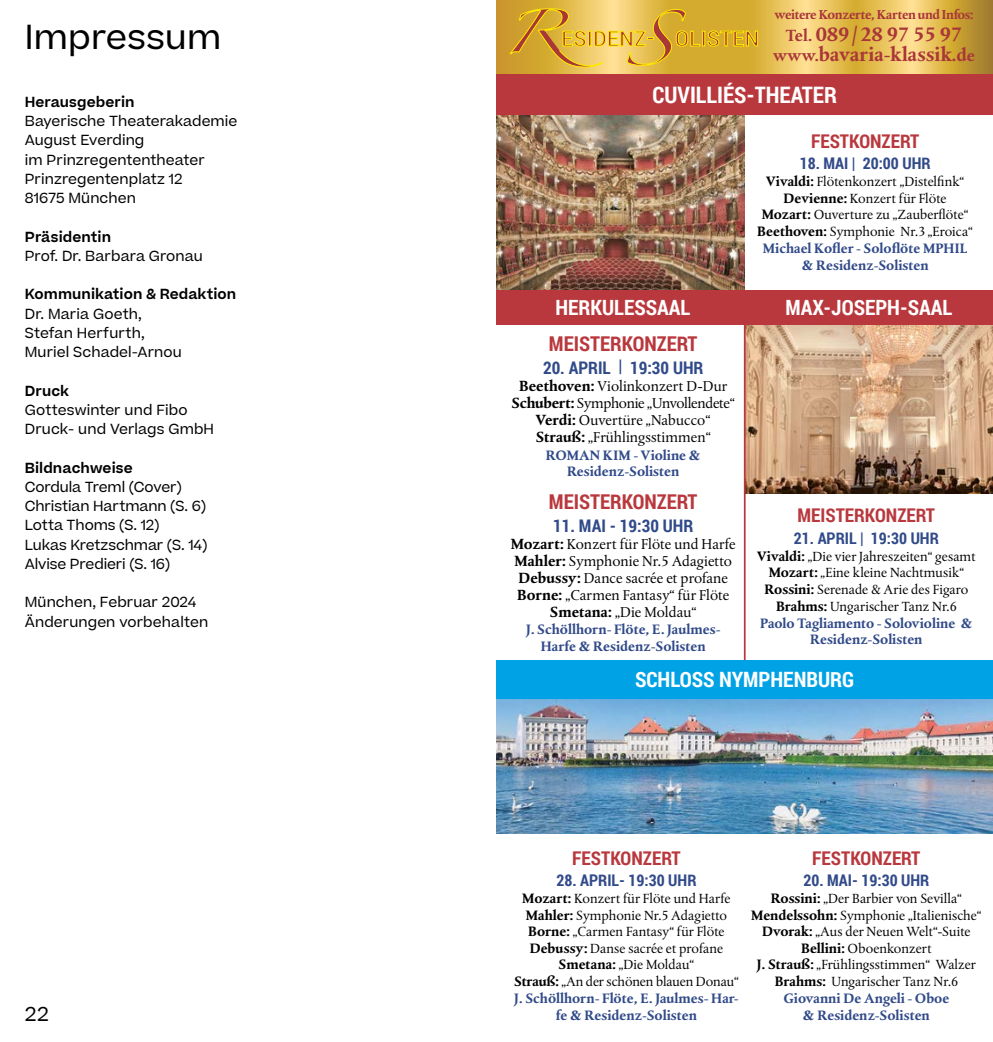
<style>
.page{position:relative;width:993px;height:1042px;background:#fff}
.page>*{position:absolute;margin:0;border:0;box-sizing:border-box;transform-origin:0 0}
.t1{font:33.25px "Beatrice";letter-spacing:.01em;color:#000}
.t2{font:700 22.75px "Roboto Condensed";color:#fff}
.t3{font:700 21.18px "Roboto Condensed";color:#fff}
.t4{font:700 21px "Roboto Condensed";color:#fff}
.t5{font:700 20.47px "Roboto Condensed";color:#b9383d}
.t6{font:700 19.95px/19.9px "Albertina";color:#a93639;text-align:center}
.t7{font:19.25px "Beatrice";color:#000}
.t8{font:700 18.9px "Roboto Condensed";color:#b9383d}
.t9{font:700 17.32px "Roboto Condensed";color:#314a89}
.t10{font:700 16.1px "Roboto Condensed";color:#314a89}
.t11{font:15.05px/17px "Albertina";color:#000;text-align:center}
.t12{font:14px/16.6px "Albertina";color:#000;text-align:center}
.t13{font:14px/19.2px "Beatrice";letter-spacing:.005em;color:#000}
.t14{font:700 14px/16.6px "Albertina";color:#314a89;text-align:center}
.t15{font:600 14px "Beatrice";letter-spacing:.01em;color:#000}
.t16{font:700 13.3px "Albertina";letter-spacing:-.03em;color:#a93639}
.s1{font-size:16.62px}
.s2{font-size:18.2px}
.s3{font-weight:700}
.s4{font-weight:700;color:#314a89}
</style>
<div class="page">
<img style="left:496px;top:115px;width:248px;height:175px">
<svg style="left:496px;top:0;width:496px;height:74px;background:#e0ba53"></svg>
<svg style="left:510px;top:9px;width:247px;height:58px;background:#ddb13d"></svg>
<img style="left:745px;top:324px;width:247px;height:170px">
<div style="left:744px;top:290px;width:248px;height:34px;background:#b9383d"></div>
<img style="left:496px;top:698px;width:496px;height:136px">
<div style="left:496px;top:290px;width:248px;height:34px;background:#b9383d"></div>
<div style="left:496px;top:74px;width:496px;height:41px;background:#b9383d"></div>
<hr style="left:743px;top:292px;width:2px;height:379px;background:#b9383d">
<div style="left:496px;top:660px;width:496px;height:38px;background:#00a2e6"></div>
<h1 class="t1" style="left:25px;top:15px;width:198px">Impressum</h1>
<p class="t15" style="left:25px;top:92px;width:111px">Herausgeberin</p>
<p class="t13" style="left:25px;top:111px;width:214px">Bayerische Theaterakademie<br>August Everding<br>im Prinzregententheater<br>Prinzregentenplatz 12<br>81675 München</p>
<p class="t15" style="left:25px;top:227px;width:88px">Präsidentin</p>
<p class="t13" style="left:25px;top:246px;width:179px">Prof. Dr. Barbara Gronau</p>
<p class="t15" style="left:25px;top:285px;width:213px">Kommunikation &amp; Redaktion</p>
<p class="t13" style="left:25px;top:304px;width:158px">Dr. Maria Goeth,<br>Stefan Herfurth,<br>Muriel Schadel-Arnou</p>
<p class="t15" style="left:25px;top:381px;width:46px">Druck</p>
<p class="t13" style="left:25px;top:400px;width:191px">Gotteswinter und Fibo<br>Druck- und Verlags GmbH</p>
<p class="t15" style="left:25px;top:458px;width:109px">Bildnachweise</p>
<p class="t13" style="left:25px;top:477px;width:184px">Cordula Treml (Cover)<br>Christian Hartmann (S. 6)<br>Lotta Thoms (S. 12)<br>Lukas Kretzschmar (S. 14)<br>Alvise Predieri (S. 16)</p>
<p class="t13" style="left:25px;top:593px;width:185px">München, Februar 2024<br>Änderungen vorbehalten</p>
<h3 class="t7" style="left:25px;top:1001px;width:25px">22</h3>
<p class="t16" style="left:774px;top:7px;width:200px">weitere Konzerte, Karten und Infos:</p>
<h3 class="t6" style="left:772px;top:24px;width:203px"><span class="s1">Tel.</span> 089/28 97 55 97 <span class="s1">www.</span>bavaria-klassik<span class="s2">.d</span><span class="s1">e</span></h3>
<h2 class="t2" style="left:652px;top:78px;width:186px">CUVILLIÉS-THEATER</h2>
<h3 class="t4" style="left:555px;top:292px;width:136px">HERKULESSAAL</h3>
<h3 class="t5" style="left:548px;top:329px;width:150px">MEISTERKONZERT</h3>
<p class="t9" style="left:543px;top:355px;width:162px">20. APRIL | 19:30 UHR</p>
<p class="t11" style="left:511px;top:378px;width:225px"><span class="s3">Beethoven:</span> Violinkonzert D-Dur<br><span class="s3">Schubert:</span> Symphonie „Unvollendete“<br><span class="s3">Verdi:</span> Ouvertüre „Nabucco“<br><span class="s3">Strauß:</span> „Frühlingsstimmen“</p>
<p class="t14" style="left:545px;top:446px;width:156px">ROMAN KIM - Violine &amp;<br>Residenz-Solisten</p>
<h3 class="t5" style="left:548px;top:487px;width:150px">MEISTERKONZERT</h3>
<p class="t9" style="left:553px;top:513px;width:141px">11. MAI - 19:30 UHR</p>
<p class="t11" style="left:510px;top:536px;width:226px"><span class="s3">Mozart:</span> Konzert für Flöte und Harfe<br><span class="s3">Mahler:</span> Symphonie Nr.5 Adagietto<br><span class="s3">Debussy:</span> Dance sacrée et profane<br><span class="s3">Borne:</span> „Carmen Fantasy“ für Flöte<br><span class="s3">Smetana:</span> „Die Moldau“</p>
<p class="t14" style="left:526px;top:621px;width:196px">J. Schöllhorn- Flöte, E. Jaulmes-<br>Harfe &amp; Residenz-Solisten</p>
<h3 class="t8" style="left:810px;top:128px;width:110px">FESTKONZERT</h3>
<p class="t10" style="left:799px;top:152px;width:132px">18. MAI | 20:00 UHR</p>
<p class="t12" style="left:757px;top:173px;width:217px"><span class="s3">Vivaldi:</span> Flötenkonzert „Distelfink“<br><span class="s3">Devienne:</span> Konzert für Flöte<br><span class="s3">Mozart:</span> Ouverture zu „Zauberflöte“<br><span class="s3">Beethoven:</span> Symphonie Nr.3 „Eroica“<br><span class="s4">Michael Kofler - Soloflöte MPHIL &amp; Residenz-Solisten</span></p>
<h3 class="t4" style="left:785px;top:292px;width:168px">MAX-JOSEPH-SAAL</h3>
<h3 class="t8" style="left:797px;top:502px;width:139px">MEISTERKONZERT</h3>
<p class="t10" style="left:793px;top:526px;width:146px">21. APRIL | 19:30 UHR</p>
<p class="t12" style="left:756px;top:548px;width:220px"><span class="s3">Vivaldi:</span> „Die vier Jahreszeiten“ gesamt<br><span class="s3">Mozart:</span> „Eine kleine Nachtmusik“<br><span class="s3">Rossini:</span> Serenade &amp; Arie des Figaro<br><span class="s3">Brahms:</span> Ungarischer Tanz Nr.6<br><span class="s4">Paolo Tagliamento - Solovioline &amp;<br>Residenz-Solisten</span></p>
<h3 class="t3" style="left:634px;top:664px;width:221px">SCHLOSS NYMPHENBURG</h3>
<h3 class="t8" style="left:572px;top:844px;width:110px">FESTKONZERT</h3>
<p class="t10" style="left:556px;top:868px;width:142px">28. APRIL- 19:30 UHR</p>
<p class="t12" style="left:514px;top:890px;width:226px"><span class="s3">Mozart:</span> Konzert für Flöte und Harfe<br><span class="s3">Mahler:</span> Symphonie Nr.5 Adagietto<br><span class="s3">Borne:</span> „Carmen Fantasy“ für Flöte<br><span class="s3">Debussy:</span> Danse sacrée et profane<br><span class="s3">Smetana:</span> „Die Moldau“<br><span class="s3">Strauß:</span> „An der schönen blauen Donau“<br><span class="s4">J. Schöllhorn- Flöte, E. Jaulmes- Har&shy;fe &amp; Residenz-Solisten</span></p>
<h3 class="t8" style="left:812px;top:844px;width:110px">FESTKONZERT</h3>
<p class="t10" style="left:803px;top:868px;width:128px">20. MAI- 19:30 UHR</p>
<p class="t12" style="left:750px;top:890px;width:232px"><span class="s3">Rossini:</span> „Der Barbier von Sevilla“<br><span class="s3">Mendelssohn:</span> Symphonie „Italienische“<br><span class="s3">Dvorak:</span> „Aus der Neuen Welt“-Suite<br><span class="s3">Bellini:</span> Oboenkonzert<br><span class="s3">J. Strauß:</span> „Frühlingsstimmen“ Walzer<br><span class="s3">Brahms:</span> Ungarischer Tanz Nr.6<br><span class="s4">Giovanni De Angeli - Oboe<br>&amp; Residenz-Solisten</span></p>
</div>
